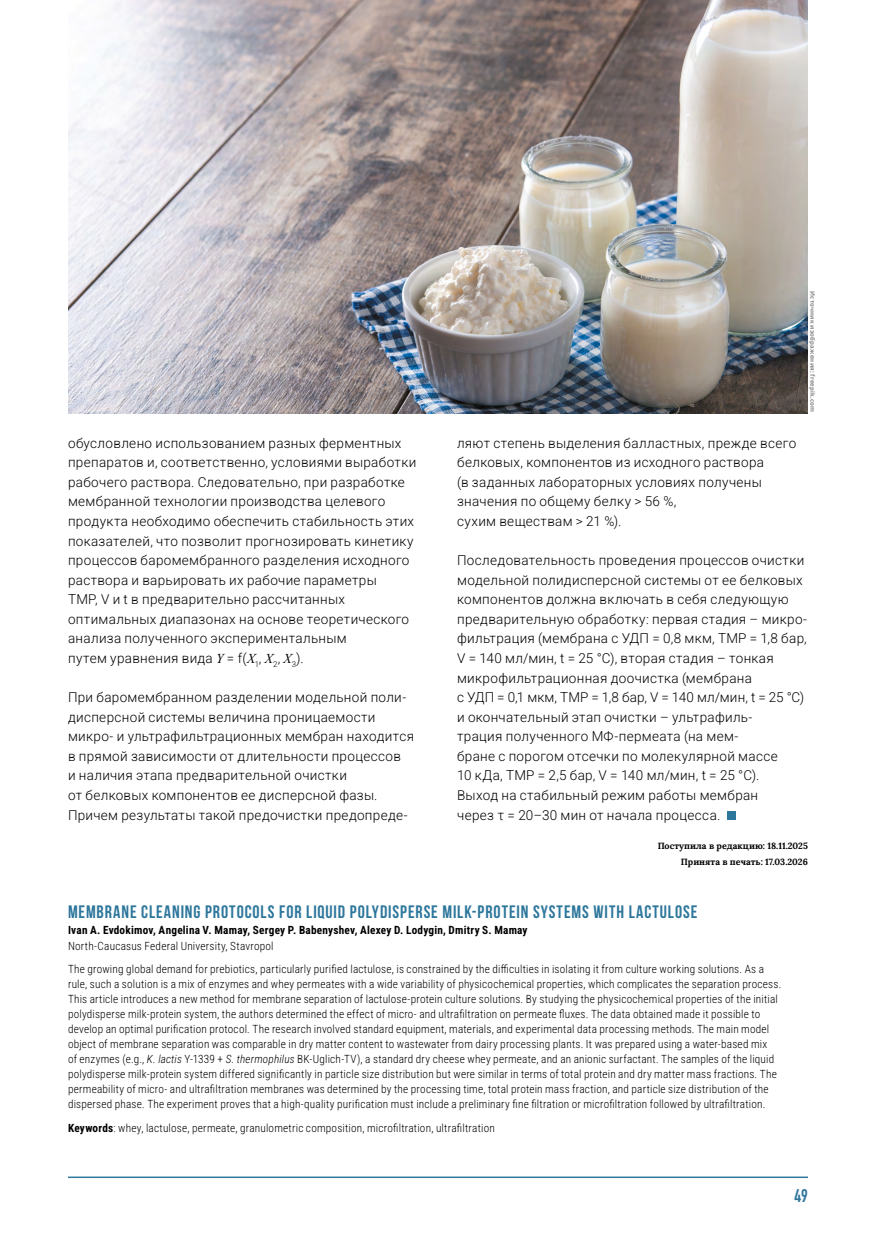
<style>
.page{position:relative;width:893px;height:1234px;background:#fff}
.page>*{position:absolute;margin:0;border:0;box-sizing:border-box;transform-origin:0 0}
.t1{font:700 18px "Bebas Neue";letter-spacing:.05em;color:#2e779c}
.t2{font:700 18px "DIN Condensed";color:#2e779c}
.t3{font:300 13.5px/19.5px "Roboto";letter-spacing:.025em;color:#000}
.t4{font:300 11.25px/15px "Roboto Condensed";letter-spacing:.02em;color:#000}
.t5{font:700 11.25px "Roboto Condensed";letter-spacing:.02em;color:#000}
.t6{font:700 9px/16.2px "Lora";color:#000;text-align:right}
.t7{font:700 6px "Open Sans";letter-spacing:.035em;color:#878787}
.s1{font-family:"Times New Roman";font-weight:400;font-style:italic}
.s2{font-style:italic}
.s3{font-weight:700}
</style>
<div class="page">
<hr style="left:68px;top:1176px;width:740px;height:1px;background:#2e779c">
<div style="left:727px;top:810px;width:8px;height:9px;background:#2e779c"></div>
<img style="left:68px;top:0;width:740px;height:414px">
<p class="t7" style="left:817px;top:291px;width:122px;rotate:90deg">Источник изображения: freepik.com</p>
<p class="t3" style="left:68px;top:432px;width:350px">обусловлено использованием разных ферментных препаратов и, соответственно, условиями выработки рабочего раствора. Следовательно, при разработке мембранной технологии производства целевого продукта необходимо обеспечить стабильность этих показателей, что позволит прогнозировать кинетику процессов баромембранного разделения исходного раствора и варьировать их рабочие параметры<br>ТМР, V и t в предварительно рассчитанных оптимальных диапазонах на основе теоретического анализа полученного экспериментальным<br>путем уравнения вида <span class="s1">Y</span> = f(<span class="s1">X</span><sub>1</sub>, <span class="s1">X</span><sub>2</sub>, <span class="s1">X</span><sub>3</sub>).</p>
<p class="t3" style="left:68px;top:687px;width:347px">При баромембранном разделении модельной поли&shy;дисперсной системы величина проницаемости микро- и ультрафильтрационных мембран находится в прямой зависимости от длительности процессов<br>и наличия этапа предварительной очистки<br>от белковых компонентов ее дисперсной фазы.<br>Причем результаты такой предочистки предопреде-</p>
<p class="t3" style="left:457px;top:432px;width:341px">ляют степень выделения балластных, прежде всего белковых, компонентов из исходного раствора<br>(в заданных лабораторных условиях получены значения по общему белку &gt; 56 %,<br>сухим веществам &gt; 21 %).</p>
<p class="t3" style="left:457px;top:550px;width:352px">Последовательность проведения процессов очистки модельной полидисперсной системы от ее белковых компонентов должна включать в себя следующую предварительную обработку: первая стадия – микро&shy;фильтрация (мембрана с УДП = 0,8 мкм, ТМР = 1,8 бар, V = 140 мл/мин, t = 25 °C), вторая стадия – тонкая микрофильтрационная доочистка (мембрана<br>с УДП = 0,1 мкм, ТМР = 1,8 бар, V = 140 мл/мин, t = 25 °C) и окончательный этап очистки – ультрафиль-<br>трация полученного МФ-пермеата (на мем-<br>бране с порогом отсечки по молекулярной массе<br>10 кДа, ТМР = 2,5 бар, V = 140 мл/мин, t = 25 °C).<br>Выход на стабильный режим работы мембран<br>через τ = 20–30 мин от начала процесса.</p>
<p class="t6" style="left:658px;top:836px;width:152px">Поступила в редакцию: 18.11.2025<br>Принята в печать: 17.03.2026</p>
<h1 class="t1" style="left:68px;top:902px;width:631px">MEMBRANE CLEANING PROTOCOLS FOR LIQUID POLYDISPERSE MILK-PROTEIN SYSTEMS WITH LACTULOSE</h1>
<p class="t5" style="left:68px;top:921px;width:461px">Ivan A. Evdokimov, Angelina V. Mamay, Sergey P. Babenyshev, Alexey D. Lodygin, Dmitry S. Mamay</p>
<p class="t4" style="left:68px;top:933px;width:698px;line-height:23.5px">North-Caucasus Federal University, Stavropol<br>The growing global demand for prebiotics, particularly purified lactulose, is constrained by the difficulties in isolating it from culture working solutions. As a</p>
<p class="t4" style="left:68px;top:975px;width:715px">rule, such a solution is a mix of enzymes and whey permeates with a wide variability of physicochemical properties, which complicates the separation process.<br>This article introduces a new method for membrane separation of lactulose-protein culture solutions. By studying the physicochemical properties of the initial polydisperse milk-protein system, the authors determined the effect of micro- and ultrafiltration on permeate fluxes. The data obtained made it possible to develop an optimal purification protocol. The research involved standard equipment, materials, and experimental data processing methods. The main model object of membrane separation was comparable in dry matter content to wastewater from dairy processing plants. It was prepared using a water-based mix<br>of enzymes (e.g., <span class="s2">K. lactis</span> Y-1339 + <span class="s2">S. thermophilus</span> BK-Uglich-TV), a standard dry cheese whey permeate, and an anionic surfactant. The samples of the liquid polydisperse milk-protein system differed significantly in particle size distribution but were similar in terms of total protein and dry matter mass fractions. The permeability of micro- and ultrafiltration membranes was determined by the processing time, total protein mass fraction, and particle size distribution of the dispersed phase. The experiment proves that a high-quality purification must include a preliminary fine filtration or microfiltration followed by ultrafiltration.</p>
<p class="t4" style="left:68px;top:1119px;width:428px"><span class="s3">Keywords</span>: whey, lactulose, permeate, granulometric composition, microfiltration, ultrafiltration</p>
<h1 class="t2" style="left:795px;top:1183px;width:15px">49</h1>
</div>
